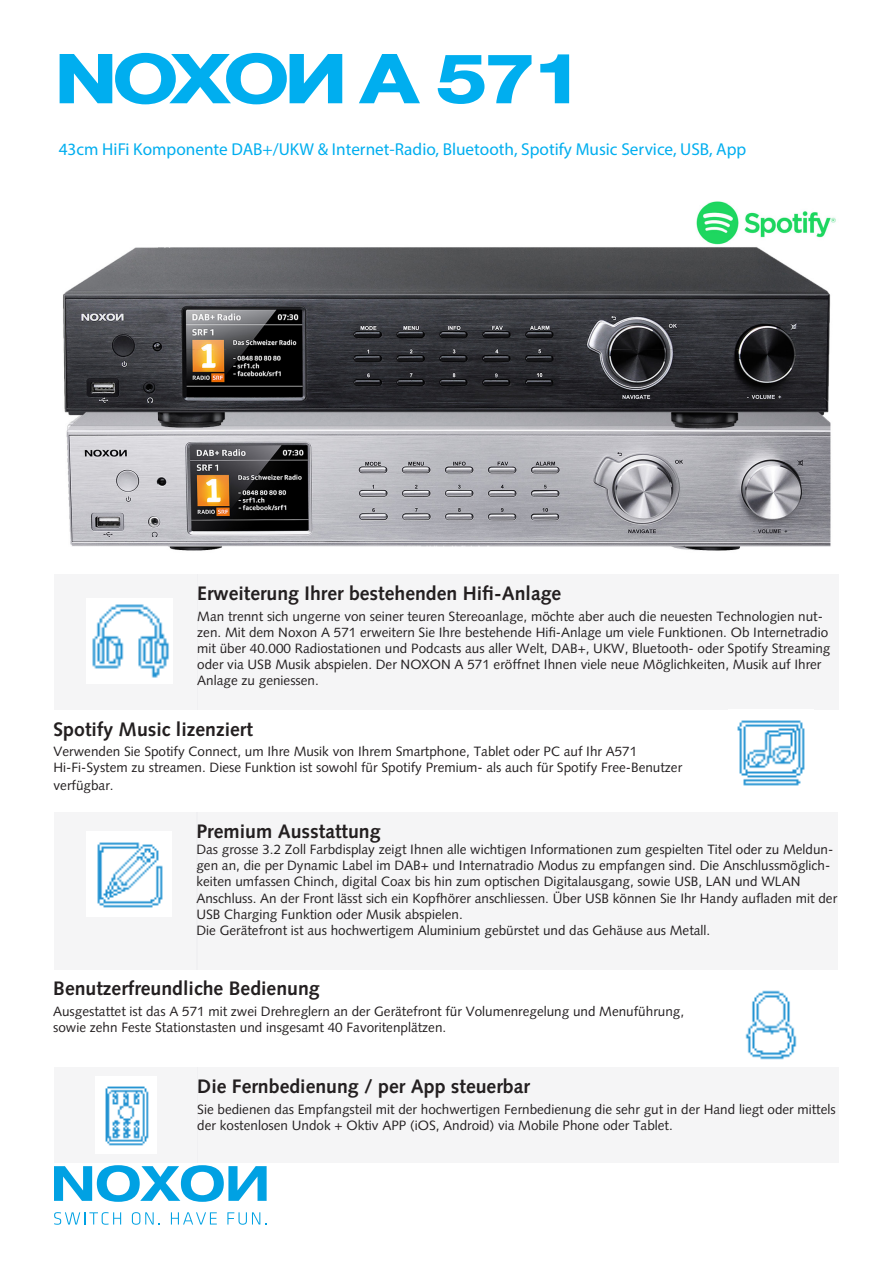
<style>
.page{position:relative;width:893px;height:1263px;background:#fff}
.page>*{position:absolute;margin:0;border:0;box-sizing:border-box;transform-origin:0 0}
.t1{font:69px "Helvetica Neue LT Bold 75";letter-spacing:-.07em;color:#00aeef;scale:1.25 1}
.t2{font:700 19.5px "Syntax LTCE";color:#231f20}
.t3{font:17.25px "Myriad Pro";color:#00aeef}
.t4{font:13.5px/16.2px "Syntax LTCE";color:#231f20}
</style>
<div class="page">
<img style="left:63px;top:244px;width:768px;height:307px">
<div style="left:54px;top:574px;width:143px;height:136px;background:#f5f5f6"></div>
<img style="left:92px;top:604px;width:77px;height:74px">
<div style="left:197px;top:574px;width:642px;height:136px;background:#f5f5f6"></div>
<img style="left:737px;top:720px;width:68px;height:66px">
<div style="left:54px;top:812px;width:143px;height:157px;background:#f5f5f6"></div>
<img style="left:97px;top:842px;width:66px;height:66px">
<div style="left:196px;top:812px;width:642px;height:157px;background:#f5f5f6"></div>
<img style="left:745px;top:990px;width:52px;height:70px">
<div style="left:54px;top:1067px;width:143px;height:95px;background:#f5f5f6"></div>
<img style="left:105px;top:1086px;width:44px;height:60px">
<div style="left:197px;top:1067px;width:642px;height:95px;background:#f5f5f6"></div>
<svg style="left:54px;top:1165px;width:213px;height:37px"></svg>
<svg style="left:54px;top:1212px;width:67px;height:13px"></svg>
<svg style="left:132px;top:1212px;width:28px;height:13px"></svg>
<svg style="left:171px;top:1212px;width:46px;height:12px"></svg>
<svg style="left:227px;top:1212px;width:40px;height:13px"></svg>
<img style="left:696px;top:201px;width:140px;height:43px">
<h1 class="t1" style="left:54px;top:35px;width:427px">NOXO^ A 571</h1>
<p class="t3" style="left:59px;top:139px;width:689px">43cm HiFi Komponente DAB+/UKW &amp; Internet-Radio, Bluetooth, Spotify Music Service, USB, App</p>
<h2 class="t2" style="left:197px;top:582px;width:366px">Erweiterung Ihrer bestehenden Hifi-Anlage</h2>
<p class="t4" style="left:197px;top:608px;width:635px">Man trennt sich ungerne von seiner teuren Stereoanlage, möchte aber auch die neuesten Technologien nut&shy;zen. Mit dem Noxon A 571 erweitern Sie Ihre bestehende Hifi-Anlage um viele Funktionen. Ob Internetradio mit über 40.000 Radiostationen und Podcasts aus aller Welt, DAB+, UKW, Bluetooth- oder Spotify Streaming oder via USB Musik abspielen. Der NOXON A 571 eröffnet Ihnen viele neue Möglichkeiten, Musik auf Ihrer Anlage zu geniessen.</p>
<h2 class="t2" style="left:54px;top:717px;width:201px">Spotify Music lizenziert</h2>
<p class="t4" style="left:54px;top:743px;width:630px">Verwenden Sie Spotify Connect, um Ihre Musik von Ihrem Smartphone, Tablet oder PC auf Ihr A571<br>Hi-Fi-System zu streamen. Diese Funktion ist sowohl für Spotify Premium- als auch für Spotify Free-Benutzer</p>
<p class="t4" style="left:54px;top:778px;width:62px">verfügbar.</p>
<h2 class="t2" style="left:196px;top:820px;width:186px">Premium Ausstattung</h2>
<p class="t4" style="left:196px;top:841px;width:642px">Das grosse 3.2 Zoll Farbdisplay zeigt Ihnen alle wichtigen Informationen zum gespielten Titel oder zu Meldun&shy;gen an, die per Dynamic Label im DAB+ und Internatradio Modus zu empfangen sind. Die Anschlussmöglich&shy;keiten umfassen Chinch, digital Coax bis hin zum optischen Digitalausgang, sowie USB, LAN und WLAN Anschluss. An der Front lässt sich ein Kopfhörer anschliessen. Über USB können Sie Ihr Handy aufladen mit der USB Charging Funktion oder Musik abspielen.<br>Die Gerätefront ist aus hochwertigem Aluminium gebürstet und das Gehäuse aus Metall.</p>
<h2 class="t2" style="left:53px;top:977px;width:268px">Benutzerfreundliche Bedienung</h2>
<p class="t4" style="left:53px;top:1003px;width:632px">Ausgestattet ist das A 571 mit zwei Drehreglern an der Gerätefront für Volumenregelung und Menuführung, sowie zehn Feste Stationstasten und insgesamt 40 Favoritenplätzen.</p>
<h2 class="t2" style="left:197px;top:1075px;width:334px">Die Fernbedienung / per App steuerbar</h2>
<p class="t4" style="left:197px;top:1101px;width:640px">Sie bedienen das Empfangsteil mit der hochwertigen Fernbedienung die sehr gut in der Hand liegt oder mittels der kostenlosen Undok + Oktiv APP (iOS, Android) via Mobile Phone oder Tablet.</p>
</div>
